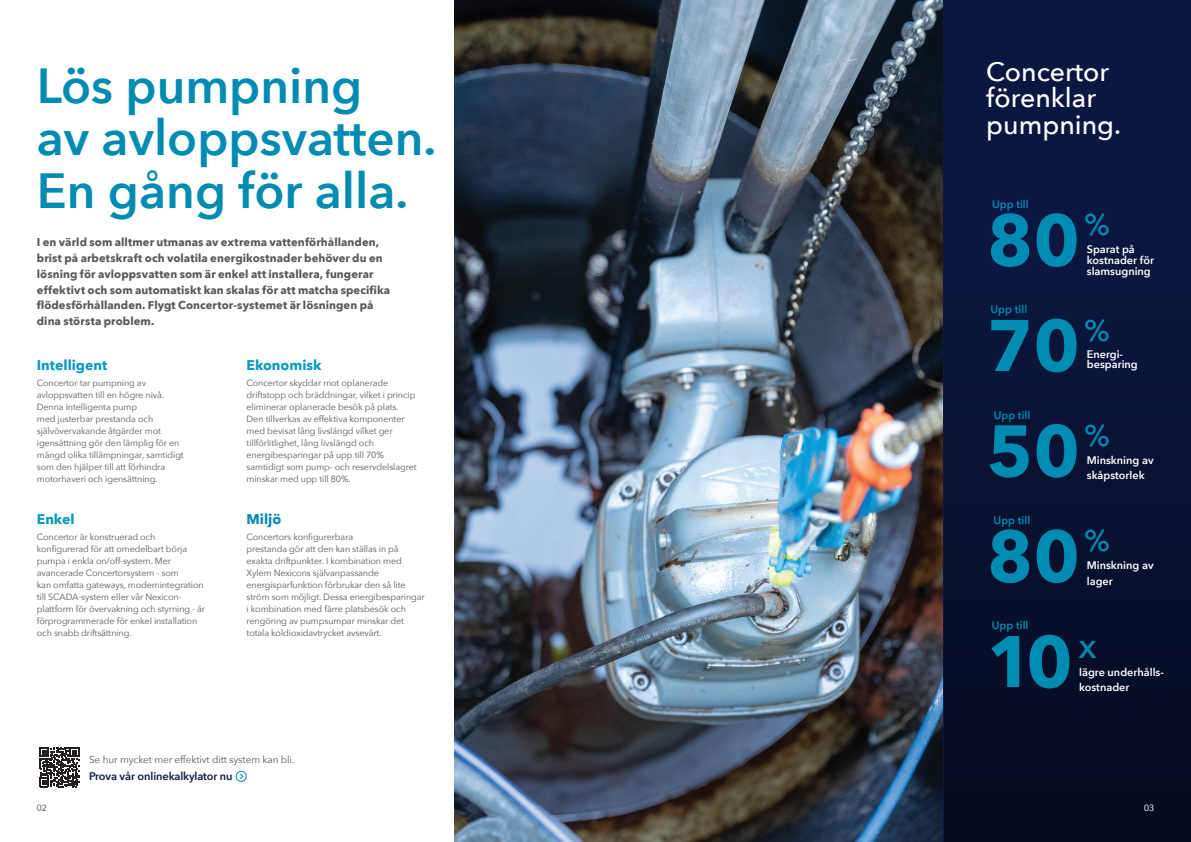
<style>
.page{position:relative;width:1191px;height:842px;background:#fff}
.page>*{position:absolute;margin:0;border:0;box-sizing:border-box;transform-origin:0 0}
.t1{font:700 72.1px "Avenir Next";color:#008bb3}
.t2{font:600 49.3px/52.2px "Avenir Next";color:#008bb3}
.t3{font:500 35.8px "Avenir Next";color:#008bb3}
.t4{font:500 29.8px "Avenir Next";color:#008bb3}
.t5{font:500 26.7px/26.4px "Avenir Next";color:#fff}
.t6{font:700 14px "Avenir Next";color:#049bbf}
.t7{font:700 14px "Avenir Next";color:#008bb3}
.t8{font:700 11.2px/15.7px "Avenir Next";letter-spacing:.005em;color:#57585a}
.t9{font:600 11px "Avenir Next";letter-spacing:-.01em;color:#0d1842}
.t10{font:600 10.9px/10.9px "Avenir Next";color:#fff}
.t11{font:600 10.9px "Avenir Next";color:#008bb3}
.t12{font:10px "Avenir Next";letter-spacing:-.01em;color:#57585a}
.t13{font:9px/12px "Avenir Next";letter-spacing:-.01em;color:#57585a}
.t14{font:9px "Avenir";color:#57585a}
.t15{font:9px "Avenir";color:#fff}
</style>
<div class="page">
<img style="left:454px;top:0;width:490px;height:842px">
<div style="left:944px;top:0;width:247px;height:842px;background:linear-gradient(to bottom,#0d1a48,#060b21)"></div>
<div style="left:236px;top:771px;width:10px;height:10px;border:1px solid #008bb3;border-radius:50%"></div>
<svg style="left:239px;top:773px;width:5px;height:6px"></svg>
<svg style="left:40px;top:747px;width:40px;height:41px"></svg>
<svg style="left:39px;top:747px;width:40px;height:40px"></svg>
<h2 class="t2" style="left:37px;top:59px;width:401px">Lös pumpning<br>av avloppsvatten.<br>En gång för alla.</h2>
<p class="t8" style="left:37px;top:234px;width:355px">I en värld som alltmer utmanas av extrema vattenförhållanden, brist på arbetskraft och volatila energikostnader behöver du en lösning för avloppsvatten som är enkel att installera, fungerar effektivt och som automatiskt kan skalas för att matcha specifika flödesförhållanden. Flygt Concertor-systemet är lösningen på dina största problem.</p>
<h3 class="t6" style="left:37px;top:353px;width:72px">Intelligent</h3>
<p class="t13" style="left:37px;top:377px;width:148px">Concertor tar pumpning av avloppsvatten till en högre nivå.<br>Denna intelligenta pump<br>med justerbar prestanda och självövervakande åtgärder mot igensättning gör den lämplig för en mängd olika tillämpningar, samtidigt som den hjälper till att förhindra motorhaveri och igensättning.</p>
<h3 class="t6" style="left:37px;top:507px;width:39px">Enkel</h3>
<p class="t13" style="left:37px;top:531px;width:170px">Concertor är konstruerad och konfigurerad för att omedelbart börja pumpa i enkla on/off-system. Mer avancerade Concertorsystem - som<br>kan omfatta gateways, modemintegration till SCADA-system eller vår Nexicon&shy;plattform för övervakning och styrning - är förprogrammerade för enkel installation och snabb driftsättning.</p>
<h3 class="t6" style="left:247px;top:353px;width:76px">Ekonomisk</h3>
<p class="t13" style="left:247px;top:377px;width:172px">Concertor skyddar mot oplanerade driftstopp och bräddningar, vilket i princip eliminerar oplanerade besök på plats.<br>Den tillverkas av effektiva komponenter med bevisat lång livslängd vilket ger tillförlitlighet, lång livslängd och energibesparingar på upp till 70% samtidigt som pump- och reservdelslagret minskar med upp till 80%.</p>
<h3 class="t7" style="left:247px;top:507px;width:36px">Miljö</h3>
<p class="t13" style="left:247px;top:531px;width:180px">Concertors konfigurerbara<br>prestanda gör att den kan ställas in på exakta driftpunkter. I kombination med Xylem Nexicons självanpassande energisparfunktion förbrukar den så lite ström som möjligt. Dessa energibesparingar i kombination med färre platsbesök och rengöring av pumpsumpar minskar det totala koldioxidavtrycket avsevärt.</p>
<p class="t12" style="left:89px;top:751px;width:207px">Se hur mycket mer effektivt ditt system kan bli.</p>
<p class="t9" style="left:89px;top:767px;width:145px">Prova vår onlinekalkylator nu</p>
<h3 class="t5" style="left:986px;top:58px;width:136px">Concertor förenklar pumpning.</h3>
<p class="t11" style="left:992px;top:195px;width:38px">Upp till</p>
<h1 class="t1" style="left:986px;top:178px;width:95px">80</h1>
<h3 class="t4" style="left:1084px;top:200px;width:27px">%</h3>
<p class="t10" style="left:1086px;top:244px;width:69px">Sparat på kostnader för</p>
<p class="t10" style="left:1086px;top:265px;width:65px">slamsugning</p>
<p class="t11" style="left:990px;top:300px;width:38px">Upp till</p>
<h1 class="t1" style="left:986px;top:283px;width:95px">70</h1>
<h3 class="t4" style="left:1084px;top:305px;width:27px">%</h3>
<p class="t10" style="left:1086px;top:348px;width:38px">Energi-</p>
<p class="t10" style="left:1086px;top:359px;width:52px">besparing</p>
<p class="t11" style="left:993px;top:405px;width:38px">Upp till</p>
<h1 class="t1" style="left:986px;top:389px;width:95px">50</h1>
<h3 class="t4" style="left:1084px;top:410px;width:27px">%</h3>
<p class="t10" style="left:1086px;top:454px;width:68px">Minskning av</p>
<p class="t10" style="left:1086px;top:470px;width:59px">skåpstorlek</p>
<p class="t11" style="left:993px;top:511px;width:38px">Upp till</p>
<h1 class="t1" style="left:986px;top:494px;width:95px">80</h1>
<h3 class="t4" style="left:1084px;top:516px;width:27px">%</h3>
<p class="t10" style="left:1086px;top:560px;width:68px">Minskning av</p>
<p class="t10" style="left:1086px;top:575px;width:27px">lager</p>
<p class="t11" style="left:991px;top:616px;width:38px">Upp till</p>
<h1 class="t1" style="left:986px;top:599px;width:87px">10</h1>
<h3 class="t3" style="left:1078px;top:615px;width:20px">x</h3>
<p class="t10" style="left:1079px;top:666px;width:86px">lägre underhålls-</p>
<p class="t10" style="left:1079px;top:681px;width:52px">kostnader</p>
<p class="t14" style="left:37px;top:801px;width:12px">02</p>
<p class="t15" style="left:1144px;top:801px;width:12px">03</p>
</div>
